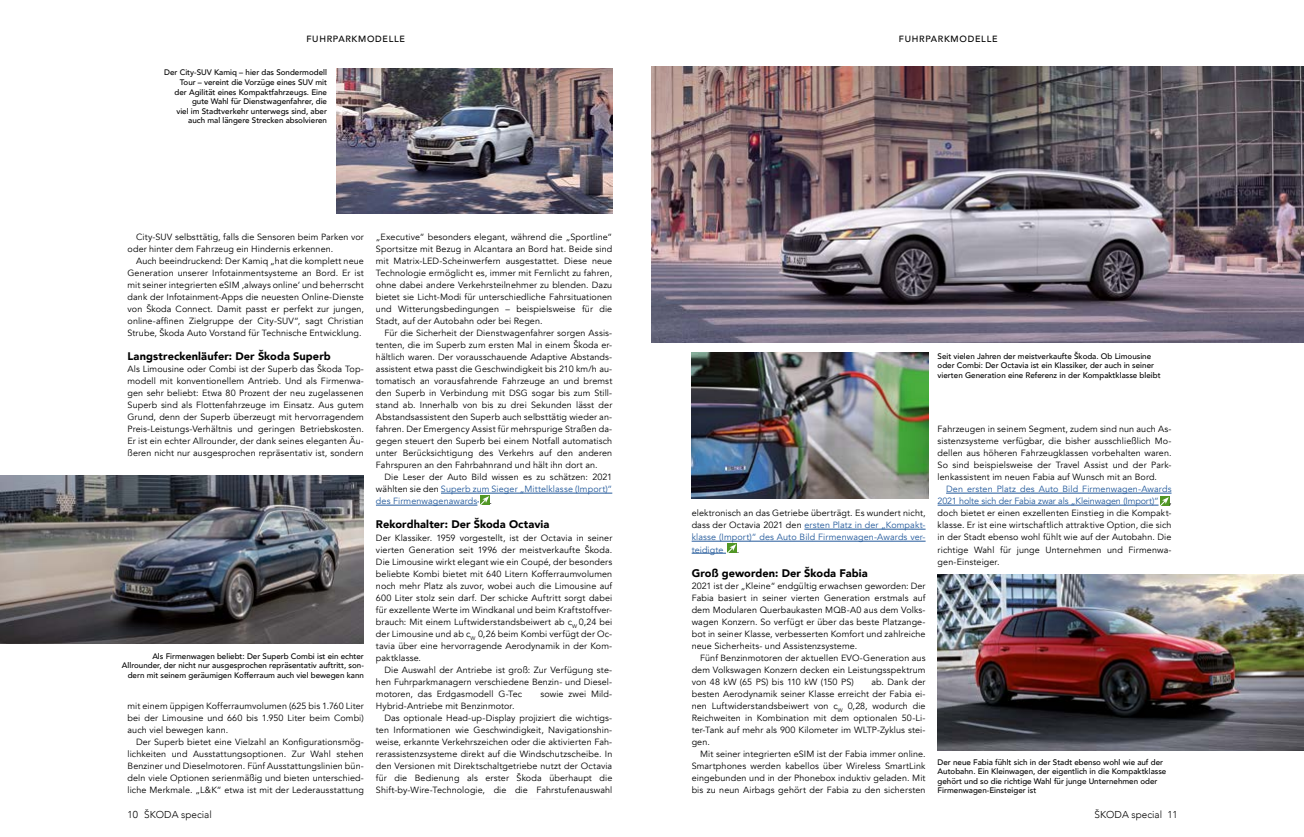
<style>
.page{position:relative;width:1304px;height:837px;background:#fff}
.page>*{position:absolute;margin:0;border:0;box-sizing:border-box;transform-origin:0 0}
.t1{font:900 11px "Avenir";letter-spacing:.005em;color:#000}
.t2{font:300 10px "Avenir";color:#000}
.t3{font:9px/12px "Avenir";letter-spacing:.01em;color:#000;text-align:justify}
.t4{font:9px/12px "Avenir";letter-spacing:.01em;color:#22599b;text-align:justify}
.t5{font:500 9px "Avenir";letter-spacing:.08em;color:#000}
.t6{font:500 8px/9.6px "Avenir";color:#000;text-align:right}
.s1{color:#000}
.s2{color:#22599b}
</style>
<div class="page">
<hr style="left:441px;top:492px;width:171px;height:1px;background:#22599b">
<hr style="left:376px;top:504px;width:101px;height:1px;background:#22599b">
<div style="left:480px;top:495px;width:10px;height:10px;background:#519725"></div>
<svg style="left:477px;top:496px;width:12px;height:10px"></svg>
<img style="left:336px;top:68px;width:276px;height:145px">
<hr style="left:804px;top:528px;width:122px;height:1px;background:#22599b">
<hr style="left:692px;top:540px;width:234px;height:1px;background:#22599b">
<hr style="left:692px;top:552px;width:34px;height:1px;background:#22599b">
<div style="left:727px;top:543px;width:10px;height:10px;background:#519725"></div>
<svg style="left:725px;top:544px;width:11px;height:10px"></svg>
<hr style="left:946px;top:492px;width:225px;height:1px;background:#22599b">
<hr style="left:938px;top:504px;width:221px;height:1px;background:#22599b">
<div style="left:1160px;top:496px;width:9px;height:10px;background:#519725"></div>
<svg style="left:1157px;top:497px;width:12px;height:9px"></svg>
<img style="left:0;top:475px;width:364px;height:168px">
<img style="left:652px;top:66px;width:652px;height:276px">
<img style="left:692px;top:353px;width:236px;height:145px">
<img style="left:938px;top:574px;width:366px;height:176px">
<hr style="left:384px;top:798px;width:228px;height:1px;background:#f9f9f9">
<p class="t5" style="left:306px;top:31px;width:100px">FUHRPARKMODELLE</p>
<p class="t5" style="left:899px;top:31px;width:100px">FUHRPARKMODELLE</p>
<p class="t6" style="left:164px;top:67px;width:164px">Der City-SUV Kamiq – hier das Sondermodell Tour – vereint die Vorzüge eines SUV mit<br>der Agilität eines Kompaktfahrzeugs. Eine gute Wahl für Dienstwagenfahrer, die<br>viel im Stadtverkehr unterwegs sind, aber auch mal längere Strecken absolvieren</p>
<p class="t3" style="left:128px;top:231px;width:238px;text-indent:9px">City-SUV selbsttätig, falls die Sensoren beim Parken vor oder hinter dem Fahrzeug ein Hindernis erkennen.</p>
<p class="t3" style="left:128px;top:255px;width:238px;text-indent:9px">Auch beeindruckend: Der Kamiq „hat die komplett neue Generation unserer Infotainmentsysteme an Bord. Er ist mit seiner integrierten eSIM ‚always online‘ und beherrscht dank der Infotainment-Apps die neuesten Online-Dienste von Škoda Connect. Damit passt er perfekt zur jungen, online-affinen Zielgruppe der City-SUV“, sagt Christian Strube, Škoda Auto Vorstand für Technische Entwicklung.</p>
<p class="t1" style="left:128px;top:347px;width:205px">Langstreckenläufer: Der Škoda Superb</p>
<p class="t3" style="left:128px;top:363px;width:238px">Als Limousine oder Combi ist der Superb das Škoda Top&shy;modell mit konventionellem Antrieb. Und als Firmenwa&shy;gen sehr beliebt: Etwa 80 Prozent der neu zugelassenen Superb sind als Flottenfahrzeuge im Einsatz. Aus gutem Grund, denn der Superb überzeugt mit hervorragendem Preis-Leistungs-Verhältnis und geringen Betriebskosten.<br>Er ist ein echter Allrounder, der dank seines eleganten Äu&shy;ßeren nicht nur ausgesprochen repräsentativ ist, sondern</p>
<p class="t6" style="left:122px;top:650px;width:243px">Als Firmenwagen beliebt: Der Superb Combi ist ein echter<br>Allrounder, der nicht nur ausgesprochen repräsentativ auftritt, son&shy;dern mit seinem geräumigen Kofferraum auch viel bewegen kann</p>
<p class="t3" style="left:128px;top:699px;width:238px">mit einem üppigen Kofferraumvolumen (625 bis 1.760 Liter bei der Limousine und 660 bis 1.950 Liter beim Combi) auch viel bewegen kann.</p>
<p class="t3" style="left:128px;top:735px;width:238px;text-indent:8px">Der Superb bietet eine Vielzahl an Konfigurationsmög&shy;lichkeiten und Ausstattungsoptionen. Zur Wahl stehen Benziner und Dieselmotoren. Fünf Ausstattungslinien bün&shy;deln viele Optionen serienmäßig und bieten unterschied&shy;liche Merkmale. „L&amp;K“ etwa ist mit der Lederausstattung</p>
<p class="t3" style="left:376px;top:231px;width:238px">„Executive“ besonders elegant, während die „Sportline“ Sportsitze mit Bezug in Alcantara an Bord hat. Beide sind mit Matrix-LED-Scheinwerfern ausgestattet. Diese neue Technologie ermöglicht es, immer mit Fernlicht zu fahren, ohne dabei andere Verkehrsteilnehmer zu blenden. Dazu bietet sie Licht-Modi für unterschiedliche Fahrsituationen und Witterungsbedingungen – beispielsweise für die Stadt, auf der Autobahn oder bei Regen.</p>
<p class="t3" style="left:376px;top:327px;width:238px;text-indent:8px">Für die Sicherheit der Dienstwagenfahrer sorgen Assis&shy;tenten, die im Superb zum ersten Mal in einem Škoda er&shy;hältlich waren. Der vorausschauende Adaptive Abstands&shy;assistent etwa passt die Geschwindigkeit bis 210 km/h au&shy;tomatisch an vorausfahrende Fahrzeuge an und bremst den Superb in Verbindung mit DSG sogar bis zum Still&shy;stand ab. Innerhalb von bis zu drei Sekunden lässt der Abstandsassistent den Superb auch selbsttätig wieder an&shy;fahren. Der Emergency Assist für mehrspurige Straßen da&shy;gegen steuert den Superb bei einem Notfall automatisch unter Berücksichtigung des Verkehrs auf den anderen Fahrspuren an den Fahrbahnrand und hält ihn dort an.</p>
<p class="t4" style="left:376px;top:471px;width:238px;text-indent:9px"><span class="s1">Die Leser der Auto Bild wissen es zu schätzen: 2021 wählten sie den</span> Superb zum Sieger „Mittelklasse (Import)“ des Firmenwagenawards</p>
<p class="t3" style="left:490px;top:495px;width:4px">.</p>
<p class="t1" style="left:376px;top:515px;width:175px">Rekordhalter: Der Škoda Octavia</p>
<p class="t3" style="left:376px;top:531px;width:238px">Der Klassiker. 1959 vorgestellt, ist der Octavia in seiner vierten Generation seit 1996 der meistverkaufte Škoda.<br>Die Limousine wirkt elegant wie ein Coupé, der besonders beliebte Kombi bietet mit 640 Litern Kofferraumvolumen noch mehr Platz als zuvor, wobei auch die Limousine auf 600 Liter stolz sein darf. Der schicke Auftritt sorgt dabei für exzellente Werte im Windkanal und beim Kraftstoffver&shy;brauch: Mit einem Luftwiderstandsbeiwert ab c<sub>W</sub> 0,24 bei der Limousine und ab c<sub>W</sub> 0,26 beim Kombi verfügt der Oc&shy;tavia über eine hervorragende Aerodynamik in der Kom&shy;paktklasse.</p>
<p class="t3" style="left:376px;top:663px;width:238px;text-indent:8px">Die Auswahl der Antriebe ist groß: Zur Verfügung ste&shy;hen Fuhrparkmanagern verschiedene Benzin- und Diesel&shy;motoren, das Erdgasmodell G-Tec</p>
<p class="t3" style="left:540px;top:687px;width:73px">sowie zwei Mild-</p>
<p class="t3" style="left:376px;top:699px;width:140px">Hybrid-Antriebe mit Benzinmotor.</p>
<p class="t3" style="left:384px;top:711px;width:229px">Das optionale Head-up-Display projiziert die wichtigs-</p>
<p class="t3" style="left:376px;top:723px;width:238px">ten Informationen wie Geschwindigkeit, Navigationshin-</p>
<p class="t3" style="left:376px;top:735px;width:238px">weise, erkannte Verkehrszeichen oder die aktivierten Fah-</p>
<p class="t3" style="left:376px;top:747px;width:238px">rerassistenzsysteme direkt auf die Windschutzscheibe. In</p>
<p class="t3" style="left:376px;top:759px;width:238px">den Versionen mit Direktschaltgetriebe nutzt der Octavia</p>
<p class="t3" style="left:376px;top:771px;width:238px">für die Bedienung als erster Škoda überhaupt die</p>
<p class="t3" style="left:376px;top:783px;width:238px">Shift-by-Wire-Technologie, die die Fahrstufenauswahl</p>
<p class="t6" style="left:938px;top:350px;width:225px;text-align:left">Seit vielen Jahren der meistverkaufte Škoda. Ob Limousine oder Combi: Der Octavia ist ein Klassiker, der auch in seiner vierten Generation eine Referenz in der Kompaktklasse bleibt</p>
<p class="t4" style="left:692px;top:507px;width:235px"><span class="s1">elektronisch an das Getriebe überträgt. Es wundert nicht, dass der Octavia 2021 den</span> ersten Platz in der „Kompakt&shy;klasse (Import)“ des Auto Bild Firmenwagen-Awards ver&shy;teidigte</p>
<p class="t3" style="left:737px;top:543px;width:4px">.</p>
<p class="t1" style="left:692px;top:563px;width:177px">Groß geworden: Der Škoda Fabia</p>
<p class="t3" style="left:692px;top:579px;width:235px">2021 ist der „Kleine“ endgültig erwachsen geworden: Der Fabia basiert in seiner vierten Generation erstmals auf dem Modularen Querbaukasten MQB-A0 aus dem Volks&shy;wagen Konzern. So verfügt er über das beste Platzange&shy;bot in seiner Klasse, verbesserten Komfort und zahlreiche neue Sicherheits- und Assistenzsysteme.</p>
<p class="t3" style="left:692px;top:651px;width:235px;text-indent:9px">Fünf Benzinmotoren der aktuellen EVO-Generation aus dem Volkswagen Konzern decken ein Leistungsspektrum von 48 kW (65 PS) bis 110 kW (150 PS)</p>
<p class="t3" style="left:692px;top:675px;width:235px;text-indent:180px">ab. Dank der besten Aerodynamik seiner Klasse erreicht der Fabia ei&shy;nen Luftwiderstandsbeiwert von c<sub>W</sub> 0,28, wodurch die Reichweiten in Kombination mit dem optionalen 50-Li&shy;ter-Tank auf mehr als 900 Kilometer im WLTP-Zyklus stei&shy;gen.</p>
<p class="t3" style="left:692px;top:747px;width:235px;text-indent:9px">Mit seiner integrierten eSIM ist der Fabia immer online.<br>Smartphones werden kabellos über Wireless SmartLink eingebunden und in der Phonebox induktiv geladen. Mit bis zu neun Airbags gehört der Fabia zu den sichersten</p>
<p class="t3" style="left:938px;top:423px;width:235px">Fahrzeugen in seinem Segment, zudem sind nun auch As&shy;sistenzsysteme verfügbar, die bisher ausschließlich Mo&shy;dellen aus höheren Fahrzeugklassen vorbehalten waren.<br>So sind beispielsweise der Travel Assist und der Park&shy;lenkassistent im neuen Fabia auf Wunsch mit an Bord.</p>
<p class="t3" style="left:938px;top:483px;width:235px;text-indent:9px"><span class="s2">Den ersten Platz des Auto Bild Firmenwagen-Awards 2021 holte sich der Fabia zwar als „Kleinwagen (Import)“</span> , doch bietet er einen exzellenten Einstieg in die Kompakt&shy;klasse. Er ist eine wirtschaftlich attraktive Option, die sich in der Stadt ebenso wohl fühlt wie auf der Autobahn. Die richtige Wahl für junge Unternehmen und Firmenwa&shy;gen-Einsteiger.</p>
<p class="t6" style="left:938px;top:756px;width:230px;text-align:left">Der neue Fabia fühlt sich in der Stadt ebenso wohl wie auf der Autobahn. Ein Kleinwagen, der eigentlich in die Kompaktklasse gehört und so die richtige Wahl für junge Unternehmen oder Firmenwagen-Einsteiger ist</p>
<p class="t2" style="left:128px;top:808px;width:86px">10 ŠKODA special</p>
<p class="t2" style="left:1095px;top:808px;width:85px">ŠKODA special 11</p>
</div>
